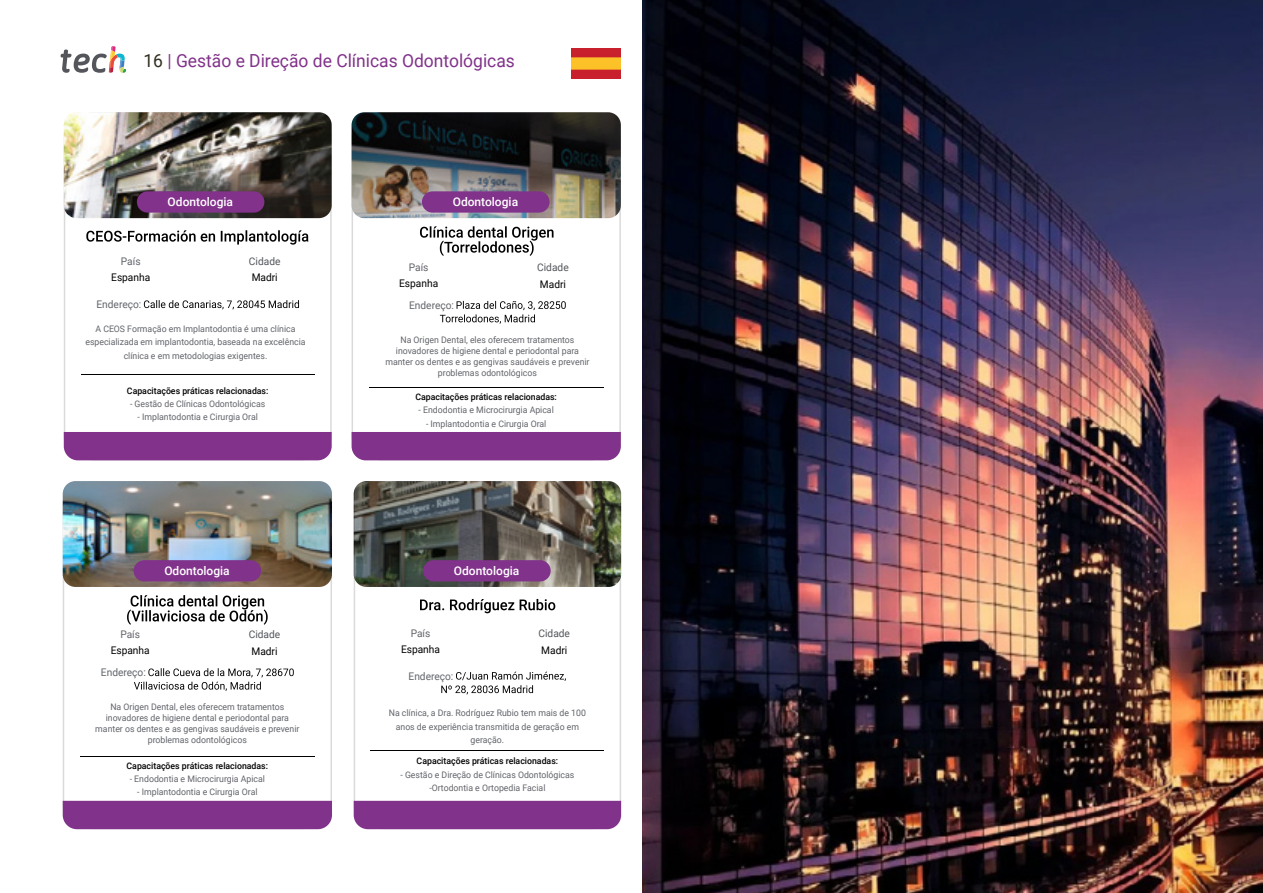
<style>
.page{position:relative;width:1263px;height:893px;background:#fff}
.page>*{position:absolute;margin:0;border:0;box-sizing:border-box;transform-origin:0 0}
.t1{font:18px "Roboto";color:#81328a}
.t2{font:500 12px "Roboto";color:#fff}
.t3{font:10.5px "Roboto";color:#61646a}
.t4{font:10.5px "Roboto";color:#000}
.t5{font:10.5px "Roboto";color:#52555b}
.t6{font:9px/11.2px "Roboto";color:#61646a;text-align:center}
.t7{font:500 9px "Roboto";color:#000}
.s1{color:#312e20}
.s2{color:#80348b}
.s3{color:#7e3289}
</style>
<div class="page">
<svg style="left:61px;top:46px;width:65px;height:27px"></svg>
<img style="left:642px;top:0;width:621px;height:893px">
<img style="left:571px;top:49px;width:50px;height:30px">
<svg style="left:63px;top:123px;width:269px;height:338px"></svg>
<div style="left:64px;top:432px;width:268px;height:28px;background:#82328a"></div>
<hr style="left:81px;top:374px;width:234px;height:1px;background:#000">
<svg style="left:86px;top:230px;width:222px;height:15px"></svg>
<svg style="left:144px;top:300px;width:155px;height:9px"></svg>
<img style="left:64px;top:112px;width:268px;height:106px">
<div style="left:137px;top:191px;width:127px;height:22px;background:#82328a;border-radius:11px"></div>
<svg style="left:351px;top:122px;width:270px;height:339px"></svg>
<img style="left:352px;top:112px;width:269px;height:106px">
<div style="left:422px;top:191px;width:127px;height:22px;background:#81328a;border-radius:11px"></div>
<div style="left:352px;top:432px;width:269px;height:28px;background:#81328a"></div>
<hr style="left:369px;top:387px;width:235px;height:1px;background:#000">
<svg style="left:420px;top:226px;width:133px;height:30px"></svg>
<svg style="left:440px;top:301px;width:126px;height:23px"></svg>
<svg style="left:62px;top:492px;width:270px;height:338px"></svg>
<img style="left:63px;top:481px;width:269px;height:106px">
<div style="left:134px;top:560px;width:127px;height:21px;background:#81328a;border-radius:11px"></div>
<div style="left:63px;top:801px;width:269px;height:28px;background:#81328a"></div>
<hr style="left:80px;top:756px;width:235px;height:1px;background:#000">
<svg style="left:127px;top:595px;width:141px;height:30px"></svg>
<svg style="left:134px;top:668px;width:160px;height:23px"></svg>
<svg style="left:353px;top:491px;width:269px;height:339px"></svg>
<img style="left:354px;top:481px;width:267px;height:106px">
<div style="left:423px;top:560px;width:128px;height:21px;background:#81328a;border-radius:11px"></div>
<div style="left:354px;top:801px;width:267px;height:28px;background:#81328a"></div>
<hr style="left:371px;top:751px;width:233px;height:1px;background:#000">
<svg style="left:441px;top:672px;width:125px;height:22px"></svg>
<svg style="left:420px;top:599px;width:135px;height:14px"></svg>
<h1 class="t1" style="left:144px;top:48px;width:373px"><span class="s1">16</span> <span class="s2">|</span> Gestão e Direção de Clínicas Odontológica<span class="s3">s</span></h1>
<h2 class="t2" style="left:163px;top:194px;width:70px">Enfermagem</h2>
<h2 class="t2" style="left:168px;top:194px;width:67px">Odontologia</h2>
<h2 class="t2" style="left:453px;top:194px;width:67px">Odontologia</h2>
<p class="t3" style="left:121px;top:254px;width:21px">País</p>
<p class="t4" style="left:111px;top:270px;width:41px">Espanha</p>
<p class="t5" style="left:249px;top:254px;width:33px">Cidade</p>
<p class="t4" style="left:252px;top:270px;width:28px">Madri</p>
<p class="t3" style="left:409px;top:260px;width:21px">País</p>
<p class="t4" style="left:399px;top:276px;width:41px">Espanha</p>
<p class="t5" style="left:537px;top:260px;width:33px">Cidade</p>
<p class="t4" style="left:540px;top:277px;width:28px">Madri</p>
<p class="t3" style="left:96px;top:297px;width:46px">Endereço:</p>
<p class="t6" style="left:85px;top:321px;width:222px;line-height:13.5px">A CEOS Formação em Implantodontia é uma clínica especializada em implantodontia, baseada na excelência clínica e em metodologias exigentes.</p>
<p class="t7" style="left:127px;top:384px;width:143px">Capacitações práticas relacionadas:</p>
<p class="t6" style="left:130px;top:398px;width:137px">- Gestão de Clínicas Odontológicas</p>
<p class="t6" style="left:138px;top:411px;width:122px">- Implantodontia e Cirurgia Oral</p>
<p class="t3" style="left:409px;top:298px;width:46px">Endereço:</p>
<p class="t6" style="left:385px;top:333px;width:206px">Na Origen Dental, eles oferecem tratamentos inovadores de higiene dental e periodontal para manter os dentes e as gengivas saudáveis e prevenir problemas odontológicos</p>
<p class="t7" style="left:415px;top:391px;width:143px">Capacitações práticas relacionadas:</p>
<p class="t6" style="left:419px;top:404px;width:137px">- Endodontia e Microcirurgia Apical</p>
<p class="t6" style="left:426px;top:417px;width:122px">- Implantodontia e Cirurgia Oral</p>
<h2 class="t2" style="left:164px;top:563px;width:67px">Odontologia</h2>
<h2 class="t2" style="left:454px;top:563px;width:67px">Odontologia</h2>
<p class="t3" style="left:120px;top:626px;width:21px">País</p>
<p class="t4" style="left:111px;top:643px;width:41px">Espanha</p>
<p class="t5" style="left:249px;top:626px;width:33px">Cidade</p>
<p class="t4" style="left:251px;top:644px;width:28px">Madri</p>
<p class="t3" style="left:411px;top:626px;width:21px">País</p>
<p class="t4" style="left:401px;top:642px;width:41px">Espanha</p>
<p class="t5" style="left:538px;top:626px;width:33px">Cidade</p>
<p class="t4" style="left:541px;top:643px;width:28px">Madri</p>
<p class="t3" style="left:101px;top:665px;width:46px">Endereço:</p>
<p class="t6" style="left:95px;top:700px;width:206px">Na Origen Dental, eles oferecem tratamentos inovadores de higiene dental e periodontal para manter os dentes e as gengivas saudáveis e prevenir problemas odontológicos</p>
<p class="t7" style="left:127px;top:759px;width:143px">Capacitações práticas relacionadas:</p>
<p class="t6" style="left:130px;top:773px;width:137px">- Endodontia e Microcirurgia Apical</p>
<p class="t6" style="left:137px;top:786px;width:122px">- Implantodontia e Cirurgia Oral</p>
<p class="t3" style="left:409px;top:668px;width:46px">Endereço:</p>
<p class="t6" style="left:389px;top:706px;width:199px;line-height:13.5px">Na clínica, a Dra. Rodríguez Rubio tem mais de 100 anos de experiência transmitida de geração em geração.</p>
<p class="t7" style="left:417px;top:755px;width:143px">Capacitações práticas relacionadas:</p>
<p class="t6" style="left:400px;top:767px;width:175px;line-height:13.2px">- Gestão e Direção de Clínicas Odontológicas -Ortodontia e Ortopedia Facial</p>
</div>
